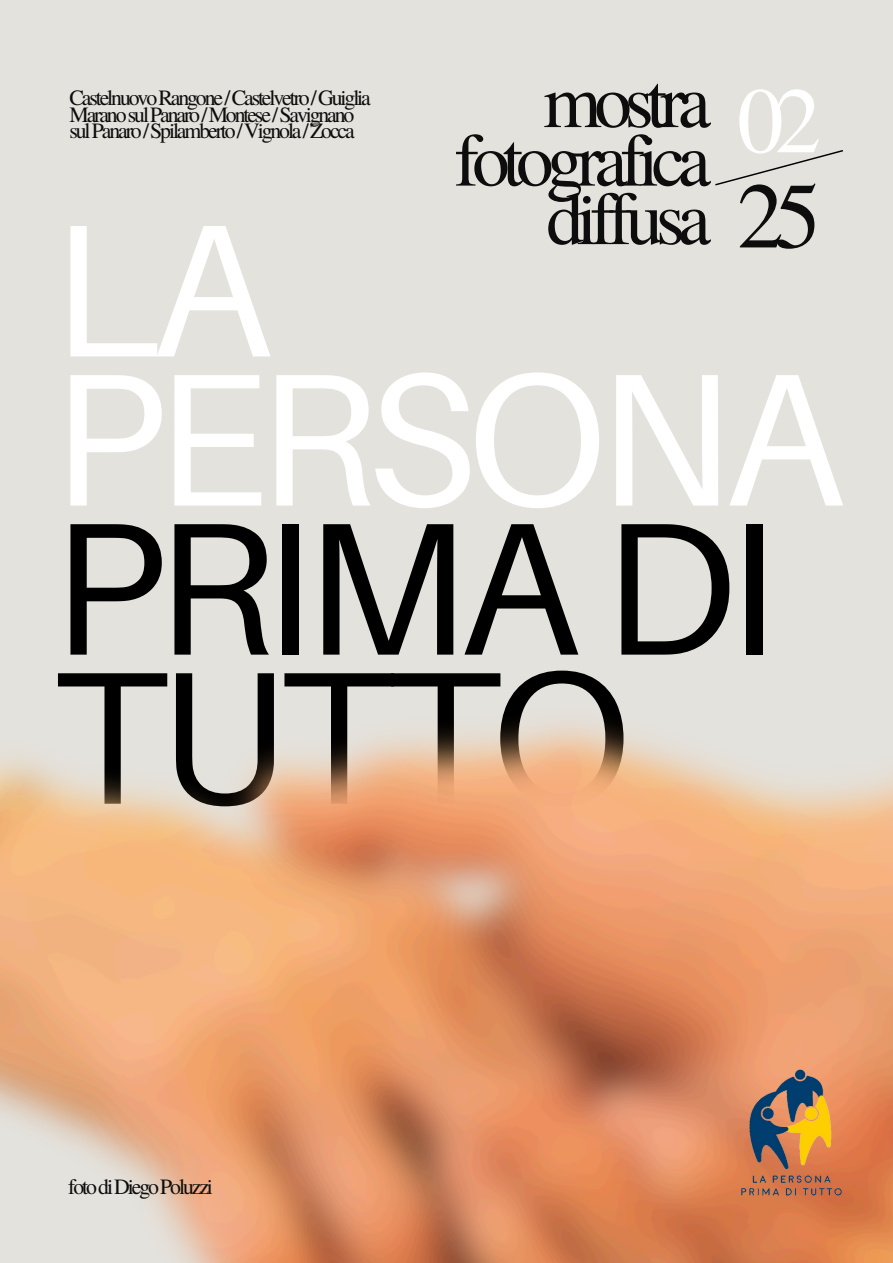
<style>
.page{position:relative;width:893px;height:1263px;background:#e4e2dd}
.page>*{position:absolute;margin:0;border:0;box-sizing:border-box;transform-origin:0 0}
.t1{font:189px/149.1px "Aileron";letter-spacing:-.05em;color:#000}
.t2{font:93.15px "Te X Gyre Termes";color:#fff}
.t3{font:93.15px "Te X Gyre Termes";color:#0e0d0d}
.t4{font:75.07px/58.5px "Te X Gyre Termes";letter-spacing:-.095em;color:#0e0d0d;text-align:right}
.t5{font:21.75px/16.9px "Te X Gyre Termes";letter-spacing:-.095em;color:#0e0d0d}
.s1{color:#fff}
</style>
<div class="page">
<img style="left:0;top:723px;width:893px;height:540px">
<img style="left:739px;top:1064px;width:106px;height:135px">
<svg style="left:715px;top:150px;width:128px;height:36px"></svg>
<p class="t4" style="left:454px;top:69px;width:258px">mostra fotografica diffusa</p>
<p class="t2" style="left:737px;top:54px;width:86px">02</p>
<p class="t3" style="left:737px;top:149px;width:86px">25</p>
<p class="t5" style="left:69px;top:88px;width:303px">CastelnuovoRangone/Castelvetro/Guiglia<br>MaranosulPanaro/Montese/Savignano sulPanaro/Spilamberto/Vignola/Zocca</p>
<h2 class="t1" style="left:52px;top:212px;width:794px"><span class="s1">LA<br>PERSONA<br></span>PRIMA DI<br>TUTTO</h2>
<h1 class="t5" style="left:68px;top:1177px;width:146px">fotodiDiegoPoluzzi</h1>
</div>
